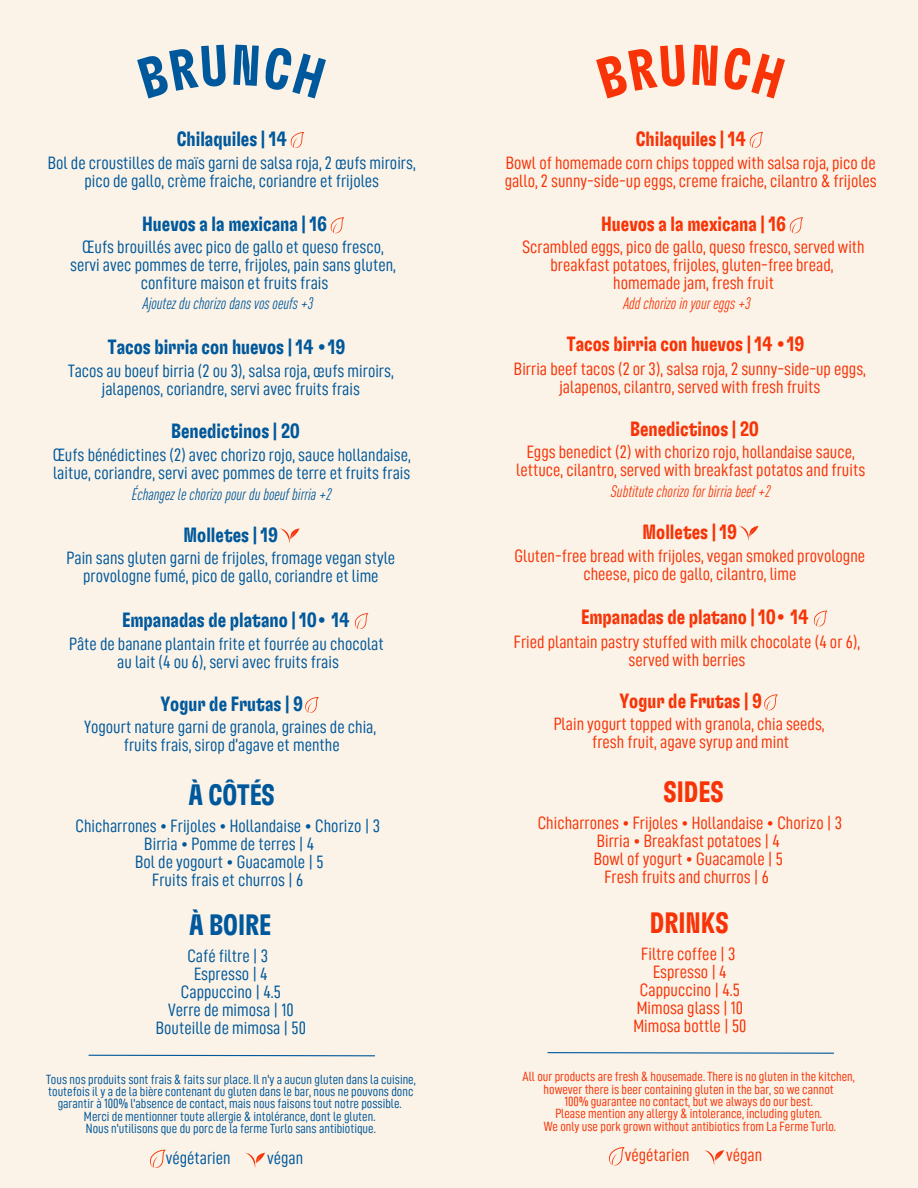
<style>
.page{position:relative;width:918px;height:1188px;background:#fbf3e7}
.page>*{position:absolute;margin:0;border:0;box-sizing:border-box;transform-origin:0 0}
.t1{font:700 extra-condensed 30px "GT Flexa";color:#00589c}
.t2{font:700 extra-condensed 30px "GT Flexa";color:#f73307}
.t3{font:22.5px "D DIN Condensed";color:#00589c}
.t4{font:22.5px "D DIN Condensed";color:#f73307}
.t5{font:700 extra-condensed 21px "GT Flexa";color:#00589c}
.t6{font:700 extra-condensed 21px "GT Flexa";color:#f73307}
.t7{font:18px/18px "D DIN Condensed";color:#00589c;text-align:center}
.t8{font:18px/18px "D DIN Condensed";color:#f73307;text-align:center}
.t9{font:italic condensed 16.5px "DIN Pro";color:#00589c}
.t10{font:italic condensed 16.5px "DIN Pro";color:#f73307}
.t11{font:13.5px/12.3px "D DIN Condensed";color:#00589c;text-align:center}
.t12{font:13.5px "D DIN Condensed";color:#f73307}
</style>
<div class="page">
<svg style="left:305px;top:697px;width:14px;height:16px"></svg>
<svg style="left:88px;top:1054px;width:287px;height:3px"></svg>
<svg style="left:246px;top:1153px;width:19px;height:15px"></svg>
<svg style="left:150px;top:1150px;width:15px;height:18px"></svg>
<svg style="left:291px;top:132px;width:13px;height:16px"></svg>
<svg style="left:331px;top:217px;width:13px;height:16px"></svg>
<svg style="left:280px;top:528px;width:20px;height:15px"></svg>
<svg style="left:355px;top:613px;width:13px;height:16px"></svg>
<svg style="left:764px;top:694px;width:14px;height:16px"></svg>
<svg style="left:547px;top:1052px;width:287px;height:2px"></svg>
<svg style="left:704px;top:1150px;width:20px;height:15px"></svg>
<svg style="left:609px;top:1147px;width:15px;height:18px"></svg>
<svg style="left:750px;top:132px;width:13px;height:16px"></svg>
<svg style="left:790px;top:217px;width:13px;height:16px"></svg>
<svg style="left:739px;top:526px;width:20px;height:15px"></svg>
<svg style="left:814px;top:611px;width:13px;height:15px"></svg>
<h4 class="t5" style="left:177px;top:129px;width:111px">Chilaquiles | 14</h4>
<p class="t7" style="left:48px;top:154px;width:369px">Bol de croustilles de maïs garni de salsa roja, 2 œufs miroirs, pico de gallo, crème fraiche, coriandre et frijoles</p>
<h3 class="t5" style="left:142px;top:214px;width:186px">Huevos a la mexicana | 16</h3>
<h4 class="t7" style="left:70px;top:238px;width:327px">Œufs brouillés avec pico de gallo et queso fresco, servi avec pommes de terre, frijoles, pain sans gluten,</h4>
<h3 class="t7" style="left:141px;top:274px;width:189px">confiture maison et fruits frais</h3>
<h4 class="t9" style="left:143px;top:294px;width:172px">Ajoutez du chorizo dans vos oeufs +3</h4>
<h4 class="t5" style="left:108px;top:337px;width:239px">Tacos birria con huevos | 14 19</h4>
<h4 class="t7" style="left:68px;top:362px;width:327px">Tacos au boeuf birria (2 ou 3), salsa roja, œufs miroirs, jalapenos, coriandre, servi avec fruits frais</h4>
<p class="t3" style="left:317px;top:335px;width:11px">•</p>
<h4 class="t5" style="left:171px;top:421px;width:130px">Benedictinos | 20</h4>
<p class="t7" style="left:53px;top:446px;width:360px;text-align:left">Œufs bénédictines (2) avec chorizo rojo, sauce hollandaise, laitue, coriandre, servi avec pommes de terre et fruits frais</p>
<p class="t9" style="left:132px;top:484px;width:201px">Échangez le chorizo pour du boeuf birria +2</p>
<h3 class="t5" style="left:184px;top:525px;width:96px">Molletes | 19</h3>
<p class="t7" style="left:67px;top:549px;width:330px">Pain sans gluten garni de frijoles, fromage vegan style provologne fumé, pico de gallo, coriandre et lime</p>
<h4 class="t5" style="left:122px;top:610px;width:229px">Empanadas de platano | 10 14</h4>
<p class="t7" style="left:69px;top:635px;width:316px">Pâte de banane plantain frite et fourrée au chocolat au lait (4 ou 6), servi avec fruits frais</p>
<h3 class="t5" style="left:160px;top:694px;width:144px">Yogur de Frutas | 9</h3>
<p class="t7" style="left:84px;top:718px;width:294px">Yogourt nature garni de granola, graines de chia, fruits frais, sirop d’agave et menthe</p>
<h4 class="t1" style="left:189px;top:781px;width:88px">À CÔTÉS</h4>
<h3 class="t7" style="left:76px;top:817px;width:306px">Chicharrones • Frijoles • Hollandaise • Chorizo | 3<br>Birria • Pomme de terres | 4<br>Bol de yogourt • Guacamole | 5<br>Fruits frais et churros | 6</h3>
<h4 class="t3" style="left:317px;top:608px;width:11px">•</h4>
<p class="t1" style="left:189px;top:911px;width:83px">À BOIRE</p>
<p class="t7" style="left:156px;top:947px;width:152px">Café filtre | 3<br>Espresso | 4<br>Cappuccino | 4.5<br>Verre de mimosa | 10<br>Bouteille de mimosa | 50</p>
<h4 class="t11" style="left:46px;top:1073px;width:371px">Tous nos produits sont frais &amp; faits sur place. Il n'y a aucun gluten dans la cuisine, toutefois il y a de la bière contenant du gluten dans le bar, nous ne pouvons donc garantir à 100% l'absence de contact, mais nous faisons tout notre possible.</h4>
<h2 class="t11" style="left:84px;top:1110px;width:293px">Merci de mentionner toute allergie &amp; intolérance, dont le gluten.</h2>
<h4 class="t11" style="left:86px;top:1123px;width:291px">Nous n'utilisons que du porc de la ferme Turlo sans antibiotique.</h4>
<h2 class="t7" style="left:166px;top:1149px;width:66px">végétarien</h2>
<h1 class="t7" style="left:267px;top:1149px;width:38px">végan</h1>
<h4 class="t6" style="left:636px;top:129px;width:111px">Chilaquiles | 14</h4>
<p class="t8" style="left:505px;top:154px;width:374px;text-align:left">Bowl of homemade corn chips topped with salsa roja, pico de gallo, 2 sunny-side-up eggs, creme fraiche, cilantro &amp; frijoles</p>
<h3 class="t6" style="left:601px;top:214px;width:186px">Huevos a la mexicana | 16</h3>
<h4 class="t8" style="left:523px;top:238px;width:344px">Scrambled eggs, pico de gallo, queso fresco, served with breakfast potatoes, frijoles, gluten-free bread, homemade jam, fresh fruit</h4>
<p class="t10" style="left:623px;top:294px;width:129px">Add chorizo in your eggs +3</p>
<h3 class="t6" style="left:567px;top:334px;width:239px">Tacos birria con huevos | 14 19</h3>
<h4 class="t8" style="left:514px;top:360px;width:354px">Birria beef tacos (2 or 3), salsa roja, 2 sunny-side-up eggs, jalapenos, cilantro, served with fresh fruits</h4>
<h4 class="t4" style="left:776px;top:332px;width:11px">•</h4>
<p class="t6" style="left:630px;top:419px;width:130px">Benedictinos | 20</p>
<p class="t8" style="left:516px;top:443px;width:351px">Eggs benedict (2) with chorizo rojo, hollandaise sauce, lettuce, cilantro, served with breakfast potatos and fruits</p>
<p class="t10" style="left:611px;top:482px;width:161px">Subtitute chorizo for birria beef +2</p>
<h4 class="t6" style="left:643px;top:522px;width:96px">Molletes | 19</h4>
<h3 class="t8" style="left:515px;top:547px;width:352px">Gluten-free bread with frijoles, vegan smoked provologne cheese, pico de gallo, cilantro, lime</h3>
<p class="t6" style="left:581px;top:607px;width:229px">Empanadas de platano | 10 14</p>
<h4 class="t8" style="left:514px;top:633px;width:348px">Fried plantain pastry stuffed with milk chocolate (4 or 6), served with berries</h4>
<p class="t6" style="left:619px;top:691px;width:144px">Yogur de Frutas | 9</p>
<h3 class="t8" style="left:554px;top:715px;width:272px">Plain yogurt topped with granola, chia seeds, fresh fruit, agave syrup and mint</h3>
<p class="t2" style="left:664px;top:778px;width:61px">SIDES</p>
<h4 class="t8" style="left:538px;top:814px;width:306px">Chicharrones • Frijoles • Hollandaise • Chorizo | 3<br>Birria • Breakfast potatoes | 4<br>Bowl of yogurt • Guacamole | 5<br>Fresh fruits and churros | 6</h4>
<h4 class="t4" style="left:776px;top:606px;width:11px">•</h4>
<p class="t2" style="left:650px;top:909px;width:80px">DRINKS</p>
<p class="t8" style="left:633px;top:945px;width:115px">Filtre coffee | 3<br>Espresso | 4<br>Cappuccino | 4.5<br>Mimosa glass | 10<br>Mimosa bottle | 50</p>
<p class="t12" style="left:523px;top:1070px;width:334px">All our products are fresh &amp; housemade. There is no gluten in the kitchen,</p>
<h4 class="t12" style="left:544px;top:1082px;width:292px">however there is beer containing gluten in the bar, so we cannot</h4>
<h2 class="t12" style="left:565px;top:1095px;width:250px">100% guarantee no contact, but we always do our best.</h2>
<h4 class="t12" style="left:555px;top:1107px;width:268px">Please mention any allergy &amp; intolerance, including gluten.</h4>
<h2 class="t12" style="left:544px;top:1119px;width:294px">We only use pork grown without antibiotics from La Ferme Turlo.</h2>
<h4 class="t8" style="left:625px;top:1146px;width:66px">végétarien</h4>
<h1 class="t8" style="left:726px;top:1146px;width:38px">végan</h1>
</div>
